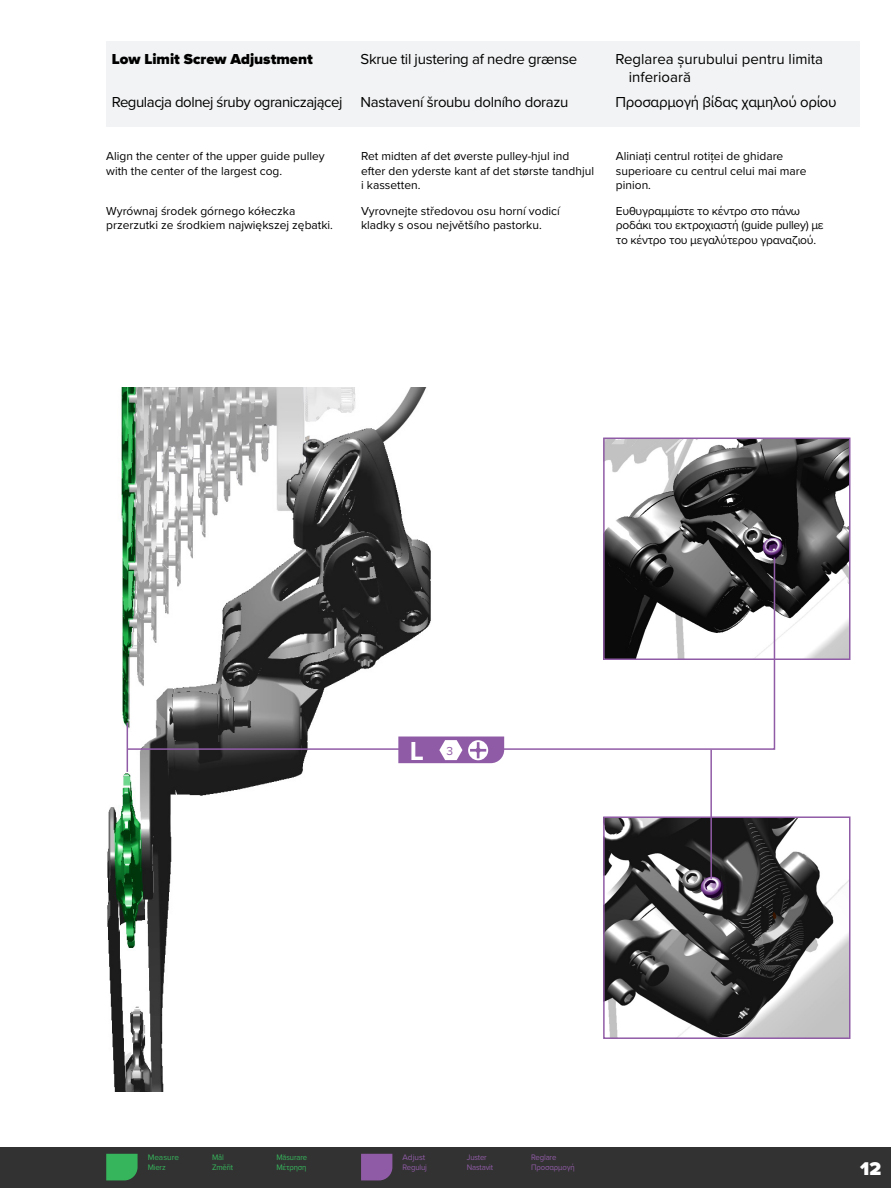
<style>
.page{position:relative;width:891px;height:1188px;background:#fff}
.page>*{position:absolute;margin:0;border:0;box-sizing:border-box;transform-origin:0 0}
.User_Manual_Number_F{font:700 27px "Proxima Nova";color:#fff}
.t1{font:900 19.2px "Proxima Nova";color:#fff}
.SubHeader_Proxima_No{font:15px "Proxima Nova";letter-spacing:-.02em;color:#000}
.SubHeader_Proxima_No-2{font:15px/18px "Proxima Nova";color:#000}
.SubHeader_Proxima_No-3{font:900 15px "Proxima Nova";color:#000}
.User_Manual_Text_-_N{font:12px/14.4px "Proxima Nova";color:#000}
.User_Manual_Text_-_N-2{font:12px/14.4px "Proxima Nova";letter-spacing:-.02em;color:#000}
.User_Manual_Number_F-2{font:12px "Proxima Nova";color:#905ba6}
.t2{font:8.25px "Proxima Nova";letter-spacing:-.02em;color:#905ba6;scale:.94 1}
.t3{font:8.25px "Proxima Nova";letter-spacing:-.02em;color:#36b55c;scale:.94 1}
.t4{font:8.25px "Proxima Nova";color:#36b55c}
.t5{font:8.25px "Proxima Nova";letter-spacing:-.02em;color:#905ba6}
</style>
<div class="page">
<div style="left:0;top:1148px;width:891px;height:40px;background:#323232"></div>
<img style="left:606px;top:441px;width:241px;height:216px">
<div style="left:603px;top:438px;width:247px;height:222px;border:2px solid #905ba6"></div>
<img style="left:606px;top:819px;width:241px;height:217px">
<div style="left:603px;top:816px;width:247px;height:223px;border:2px solid #905ba6"></div>
<img style="left:107px;top:388px;width:385px;height:703px">
<hr style="left:127px;top:723px;width:1px;height:49px;background:#905ba6">
<svg style="left:126px;top:556px;width:650px;height:195px"></svg>
<svg style="left:398px;top:737px;width:106px;height:26px"></svg>
<hr style="left:710px;top:750px;width:2px;height:129px;background:#905ba6">
<div style="left:107px;top:41px;width:753px;height:85px;background:#f2f3f4"></div>
<svg style="left:106px;top:1154px;width:32px;height:26px"></svg>
<svg style="left:361px;top:1154px;width:31px;height:26px"></svg>
<p class="SubHeader_Proxima_No-3" style="left:112px;top:48px;width:203px">Low Limit Screw Adjustment</p>
<p class="SubHeader_Proxima_No" style="left:361px;top:48px;width:218px">Skrue til justering af nedre grænse</p>
<p class="SubHeader_Proxima_No-2" style="left:629px;top:50px;width:196px;text-indent:-13px">Reglarea șurubului pentru limita inferioară</p>
<p class="SubHeader_Proxima_No" style="left:112px;top:91px;width:232px">Regulacja dolnej śruby ograniczającej</p>
<p class="SubHeader_Proxima_No" style="left:361px;top:91px;width:210px">Nastavení šroubu dolního dorazu</p>
<p class="SubHeader_Proxima_No" style="left:615px;top:91px;width:223px">Προσαρμογή βίδας χαμηλού ορίου</p>
<p class="User_Manual_Text_-_N" style="left:106px;top:149px;width:220px">Align the center of the upper guide pulley with the center of the largest cog.</p>
<p class="User_Manual_Text_-_N" style="left:361px;top:149px;width:235px">Ret midten af det øverste pulley-hjul ind efter den yderste kant af det største tandhjul i kassetten.</p>
<p class="User_Manual_Text_-_N" style="left:616px;top:149px;width:192px">Aliniați centrul rotiței de ghidare superioare cu centrul celui mai mare pinion.</p>
<p class="User_Manual_Text_-_N" style="left:106px;top:203px;width:228px">Wyrównaj środek górnego kółeczka przerzutki ze środkiem największej zębatki.</p>
<p class="User_Manual_Text_-_N" style="left:361px;top:203px;width:200px">Vyrovnejte středovou osu horní vodicí kladky s osou největšího pastorku.</p>
<p class="User_Manual_Text_-_N-2" style="left:616px;top:203px;width:209px">Ευθυγραμμίστε το κέντρο στο πάνω ροδάκι του εκτροχιαστή (guide pulley) με το κέντρο του μεγαλύτερου γραναζιού.</p>
<p class="User_Manual_Number_F" style="left:410px;top:731px;width:16px">L</p>
<p class="User_Manual_Number_F-2" style="left:447px;top:742px;width:8px">3</p>
<p class="t4" style="left:148px;top:1151px;width:33px">Measure</p>
<p class="t3" style="left:212px;top:1151px;width:14px">Mål</p>
<p class="t3" style="left:276px;top:1151px;width:34px">Măsurare</p>
<p class="t3" style="left:148px;top:1161px;width:21px">Mierz</p>
<p class="t3" style="left:212px;top:1161px;width:24px">Změřit</p>
<p class="t3" style="left:276px;top:1161px;width:33px">Μέτρηση</p>
<p class="t5" style="left:403px;top:1151px;width:24px">Adjust</p>
<p class="t2" style="left:467px;top:1151px;width:23px">Juster</p>
<p class="t2" style="left:531px;top:1151px;width:28px">Reglare</p>
<p class="t2" style="left:403px;top:1161px;width:27px">Reguluj</p>
<p class="t2" style="left:467px;top:1161px;width:29px">Nastavit</p>
<p class="t2" style="left:531px;top:1161px;width:48px">Προσαρμογή</p>
<h2 class="t1" style="left:860px;top:1154px;width:22px">12</h2>
</div>
